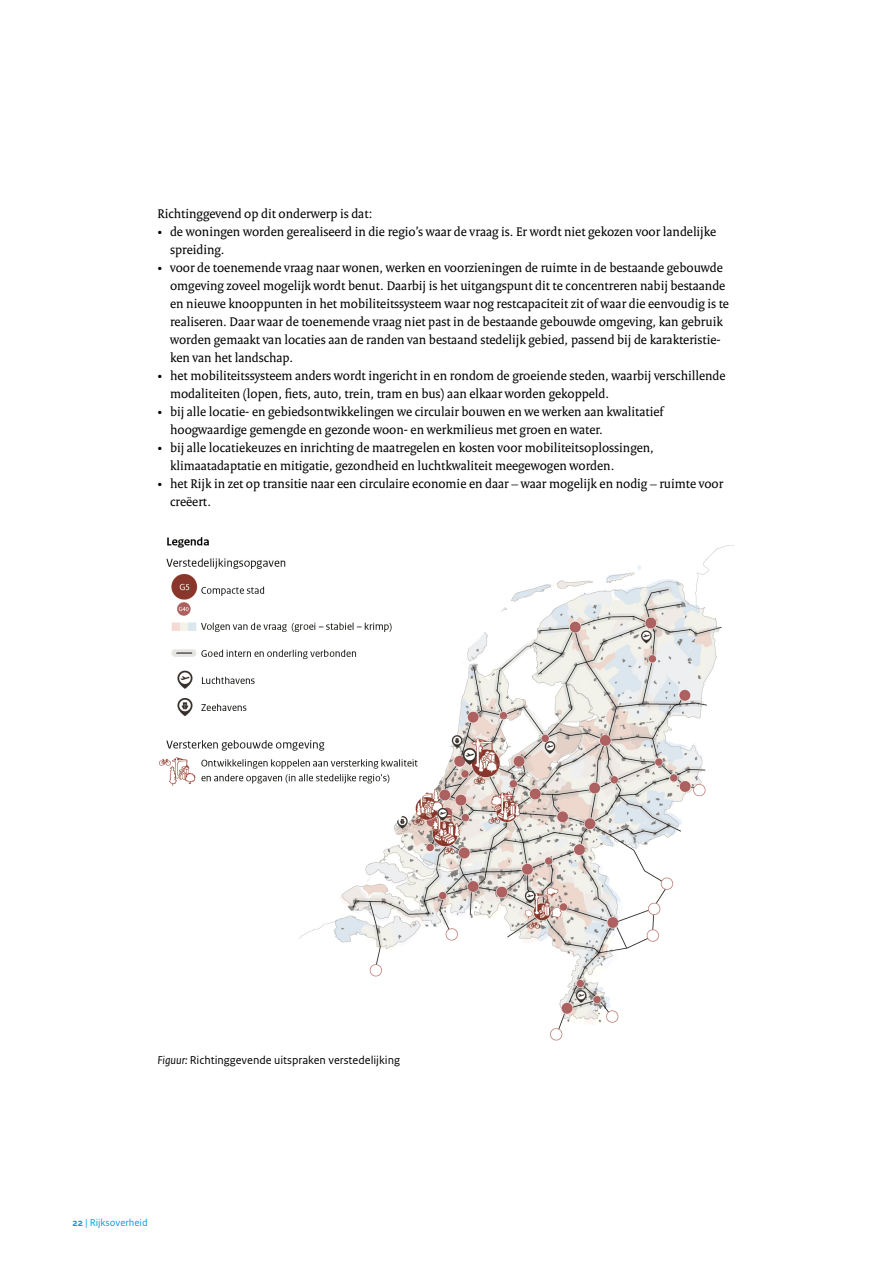
<style>
.page{position:relative;width:893px;height:1263px;background:#fff}
.page>*{position:absolute;margin:0;border:0;box-sizing:border-box;transform-origin:0 0}
.t1{font:13.5px/18px "Rijksoverheid Serif";color:#000}
.t2{font:12px "Rijksoverheid Sans Text";color:#000}
.t3{font:10.5px "Rijksoverheid Sans Text";color:#009ede}
.s1{font-style:italic}
.s2{font-weight:700}
</style>
<div class="page">
<img style="left:159px;top:537px;width:575px;height:504px">
<p class="t1" style="left:157px;top:204px;width:217px">Richtinggevend op dit onderwerp is dat:</p>
<p class="t1" style="left:170px;top:222px;width:548px;text-indent:-13px">• de woningen worden gerealiseerd in die regio’s waar de vraag is. Er wordt niet gekozen voor landelijke spreiding.</p>
<p class="t1" style="left:170px;top:258px;width:560px;text-indent:-13px">• voor de toenemende vraag naar wonen, werken en voorzieningen de ruimte in de bestaande gebouwde omgeving zoveel mogelijk wordt benut. Daarbij is het uitgangspunt dit te concentreren nabij bestaande en nieuwe knooppunten in het mobiliteitssysteem waar nog restcapaciteit zit of waar die eenvoudig is te realiseren. Daar waar de toenemende vraag niet past in de bestaande gebouwde omgeving, kan gebruik worden gemaakt van locaties aan de randen van bestaand stedelijk gebied, passend bij de karakteristie&shy;ken van het landschap.</p>
<p class="t1" style="left:170px;top:366px;width:557px;text-indent:-13px">• het mobiliteitssysteem anders wordt ingericht in en rondom de groeiende steden, waarbij verschillende modaliteiten (lopen, fiets, auto, trein, tram en bus) aan elkaar worden gekoppeld.</p>
<p class="t1" style="left:170px;top:402px;width:495px;text-indent:-13px">• bij alle locatie- en gebiedsontwikkelingen we circulair bouwen en we werken aan kwalitatief hoogwaardige gemengde en gezonde woon- en werkmilieus met groen en water.</p>
<p class="t1" style="left:170px;top:438px;width:485px;text-indent:-13px">• bij alle locatiekeuzes en inrichting de maatregelen en kosten voor mobiliteitsoplossingen, klimaatadaptatie en mitigatie, gezondheid en luchtkwaliteit meegewogen worden.</p>
<p class="t1" style="left:170px;top:474px;width:555px;text-indent:-13px">• het Rijk in zet op transitie naar een circulaire economie en daar – waar mogelijk en nodig – ruimte voor creëert.</p>
<p class="t2" style="left:157px;top:1053px;width:244px"><span class="s1">Figuur:</span> Richtinggevende uitspraken verstedelijking</p>
<p class="t3" style="left:73px;top:1216px;width:77px"><span class="s2">22</span> | Rijksoverheid</p>
</div>
